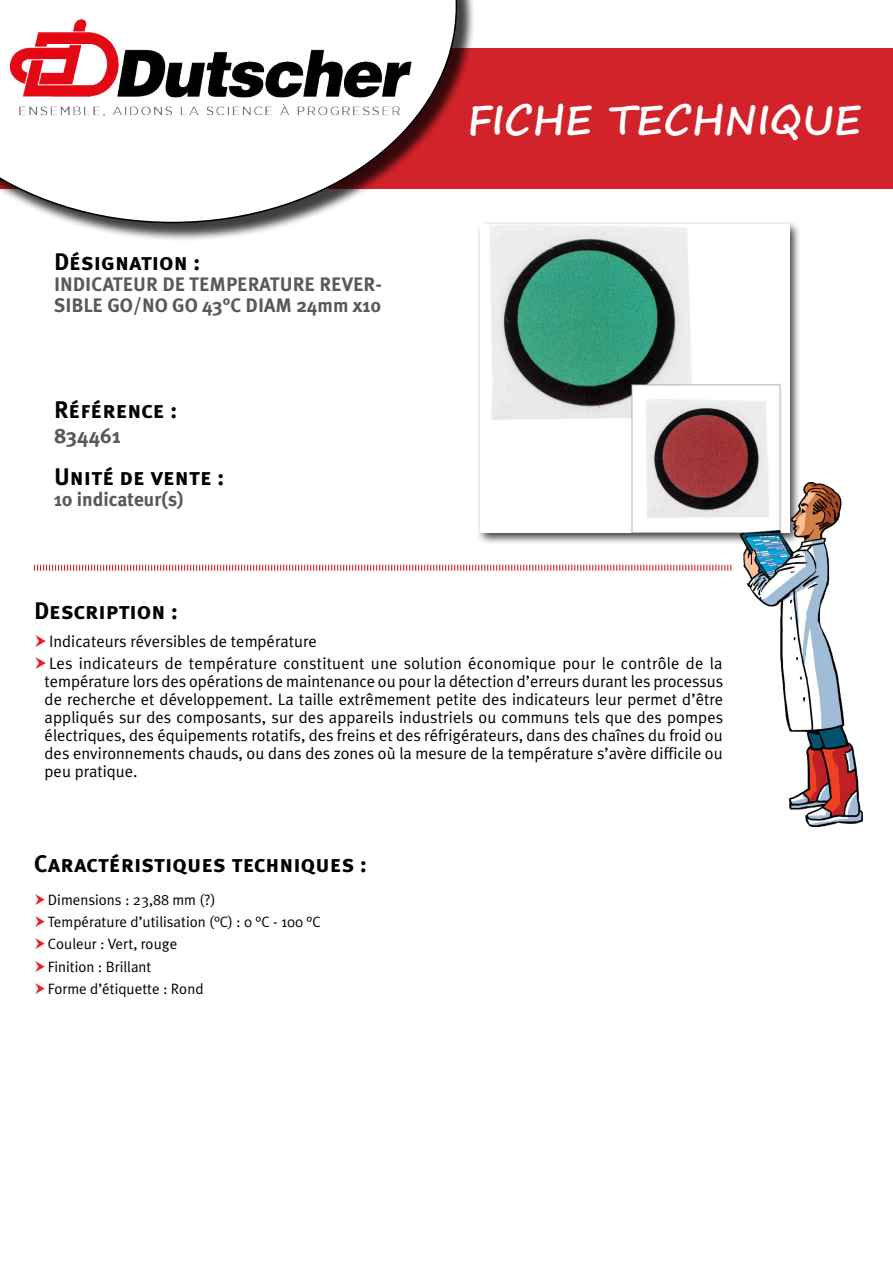
<style>
.page{position:relative;width:893px;height:1263px;background:#fff}
.page>*{position:absolute;margin:0;border:0;box-sizing:border-box;transform-origin:0 0}
.t1{font:700 40.5px "Segoe Print";color:#fff}
.t2{font:24px "Meta Plus Bold Caps";color:#000}
.t3{font:700 21px "Meta Plus";color:#58595b}
.t4{font:700 19.5px/21px "Meta Plus";color:#58595b}
.t5{font:16.5px/18px "Meta Plus Normal";color:#000}
.t6{font:15px/22.2px "Meta Plus Normal";color:#000}
</style>
<div class="page">
<div style="left:0;top:49px;width:893px;height:140px;background:#d2232a"></div>
<div style="left:0;top:0;width:475px;height:242px;background:#000;opacity:.75"></div>
<svg style="left:0;top:0;width:457px;height:223px"></svg>
<div style="left:476px;top:220px;width:326px;height:325px;background:#000;opacity:.75"></div>
<img style="left:480px;top:224px;width:309px;height:309px">
<svg style="left:34px;top:564px;width:698px;height:7px"></svg>
<img style="left:741px;top:483px;width:121px;height:343px">
<h2 class="t2" style="left:54px;top:248px;width:148px">Désignation :</h2>
<p class="t4" style="left:54px;top:274px;width:330px">INDICATEUR DE TEMPERATURE REVER-<br>SIBLE GO/NO GO 43°C DIAM 24mm x10</p>
<h2 class="t2" style="left:54px;top:396px;width:125px">Référence :</h2>
<p class="t3" style="left:54px;top:424px;width:68px">834461</p>
<h2 class="t2" style="left:54px;top:463px;width:172px">Unité de vente :</h2>
<p class="t4" style="left:54px;top:489px;width:131px">10 indicateur(s)</p>
<h2 class="t2" style="left:34px;top:596px;width:146px">Description :</h2>
<h1 class="t1" style="left:467px;top:83px;width:395px">FICHE TECHNIQUE</h1>
<p class="t5" style="left:49px;top:630px;width:675px;line-height:22.2px">Indicateurs réversibles de température<br>Les indicateurs de température constituent une solution économique pour le contrôle de la</p>
<p class="t5" style="left:45px;top:672px;width:680px;text-align:justify">température lors des opérations de maintenance ou pour la détection d’erreurs durant les processus de recherche et développement. La taille extrêmement petite des indicateurs leur permet d’être appliqués sur des composants, sur des appareils industriels ou communs tels que des pompes électriques, des équipements rotatifs, des freins et des réfrigérateurs, dans des chaînes du froid ou des environnements chauds, ou dans des zones où la mesure de la température s’avère difficile ou peu pratique.</p>
<h2 class="t2" style="left:34px;top:850px;width:335px">Caractéristiques techniques :</h2>
<p class="t6" style="left:48px;top:888px;width:274px">Dimensions : 23,88 mm (?)<br>Température d’utilisation (°C) : 0 °C - 100 °C<br>Couleur : Vert, rouge<br>Finition : Brillant<br>Forme d’étiquette : Rond</p>
</div>
